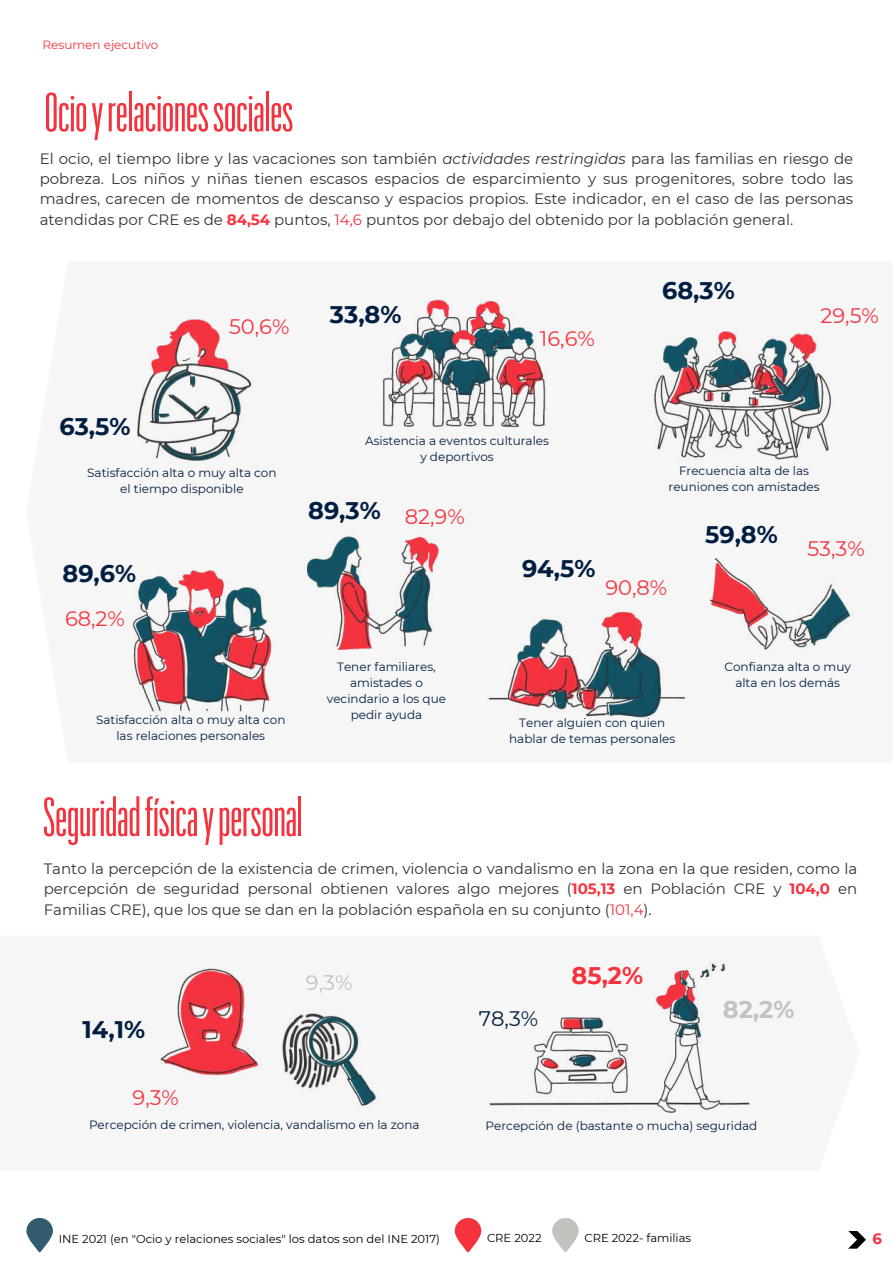
<style>
.page{position:relative;width:893px;height:1264px;background:#fff}
.page>*{position:absolute;margin:0;border:0;box-sizing:border-box;transform-origin:0 0}
.t1{font:54px "Graphik XXX Cond";color:#f5333f}
.t2{font:700 24px "Montserrat";color:#011e41}
.t3{font:700 24px "Montserrat";color:#f5333f}
.t4{font:700 24px "Montserrat";color:#c2c3bf}
.t5{font:21px "Montserrat";color:#f5333f}
.t6{font:21px "Montserrat";color:#011e41}
.t7{font:21px "Montserrat";color:#c2c3bf}
.t8{font:15px/20.2px "Montserrat";color:#323232;text-align:justify}
.t9{font:700 15px "Montserrat";color:#f5333f}
.t10{font:12px/16px "Montserrat";color:#011e41;text-align:center}
.t11{font:12px "Montserrat";color:#f5333f}
.t12{font:11.55px "Montserrat";color:#000}
.s1{font-style:italic}
.s2{font-weight:700;color:#f5333f}
.s3{color:#f5333f}
</style>
<div class="page">
<svg style="left:454px;top:1217px;width:27px;height:35px"></svg>
<svg style="left:26px;top:1217px;width:27px;height:35px"></svg>
<svg style="left:848px;top:1231px;width:17px;height:17px"></svg>
<svg style="left:552px;top:1217px;width:26px;height:35px"></svg>
<img style="left:135px;top:318px;width:120px;height:148px">
<img style="left:487px;top:960px;width:265px;height:153px">
<img style="left:381px;top:299px;width:167px;height:129px">
<img style="left:653px;top:330px;width:183px;height:131px">
<img style="left:129px;top:569px;width:146px;height:144px">
<img style="left:305px;top:533px;width:134px;height:117px">
<img style="left:486px;top:609px;width:203px;height:110px">
<img style="left:709px;top:557px;width:145px;height:95px">
<img style="left:159px;top:967px;width:103px;height:109px">
<img style="left:282px;top:1012px;width:98px;height:98px">
<p class="t11" style="left:43px;top:37px;width:117px">Resumen ejecutivo</p>
<h1 class="t1" style="left:45px;top:88px;width:250px">Ocioyrelacionessociales</h1>
<p class="t8" style="left:40px;top:148px;width:815px">El ocio, el tiempo libre y las vacaciones son también <span class="s1">actividades restringidas</span> para las familias en riesgo de pobreza. Los niños y niñas tienen escasos espacios de esparcimiento y sus progenitores, sobre todo las madres, carecen de momentos de descanso y espacios propios. Este indicador, en el caso de las personas atendidas por CRE es de <span class="s2">84,54</span> puntos, <span class="s3">14,6</span> puntos por debajo del obtenido por la población general.</p>
<h3 class="t5" style="left:229px;top:313px;width:62px">50,6%</h3>
<h2 class="t2" style="left:662px;top:276px;width:74px">68,3%</h2>
<h2 class="t2" style="left:330px;top:300px;width:73px">33,8%</h2>
<h3 class="t5" style="left:820px;top:303px;width:60px">29,5%</h3>
<h3 class="t5" style="left:540px;top:325px;width:56px">16,6%</h3>
<h2 class="t2" style="left:59px;top:411px;width:73px">63,5%</h2>
<p class="t10" style="left:87px;top:465px;width:191px">Satisfacción alta o muy alta con el tiempo disponible</p>
<h2 class="t2" style="left:62px;top:558px;width:75px">89,6%</h2>
<h3 class="t5" style="left:65px;top:605px;width:61px">68,2%</h3>
<p class="t10" style="left:96px;top:711px;width:191px">Satisfacción alta o muy alta con las relaciones personales</p>
<p class="t10" style="left:365px;top:433px;width:185px">Asistencia a eventos culturales y deportivos</p>
<h2 class="t2" style="left:308px;top:496px;width:158px">89,3% <sub>82,9%</sub></h2>
<h2 class="t2" style="left:522px;top:553px;width:75px">94,5%</h2>
<p class="t10" style="left:668px;top:462px;width:152px">Frecuencia alta de las reuniones con amistades</p>
<h3 class="t5" style="left:605px;top:574px;width:63px">90,8%</h3>
<h2 class="t2" style="left:705px;top:519px;width:74px">59,8%</h2>
<h3 class="t5" style="left:807px;top:535px;width:59px">53,3%</h3>
<p class="t10" style="left:327px;top:658px;width:121px">Tener familiares, amistades o vecindario a los que pedir ayuda</p>
<p class="t10" style="left:509px;top:715px;width:168px">Tener alguien con quien hablar de temas personales</p>
<p class="t10" style="left:724px;top:659px;width:128px">Confianza alta o muy alta en los demás</p>
<h1 class="t1" style="left:43px;top:792px;width:261px">Seguridadfísicaypersonal</h1>
<p class="t8" style="left:44px;top:858px;width:815px">Tanto la percepción de la existencia de crimen, violencia o vandalismo en la zona en la que residen, como la percepción de seguridad personal obtienen valores algo mejores (<span class="s2">105,13</span> en Población CRE y <span class="s2">104,0</span> en Familias CRE), que los que se dan en la población española en su conjunto (<span class="s3">101,4</span>).</p>
<h2 class="t2" style="left:82px;top:1014px;width:64px">14,1%</h2>
<h3 class="t5" style="left:132px;top:1084px;width:48px">9,3%</h3>
<h3 class="t7" style="left:306px;top:970px;width:48px">9,3%</h3>
<h2 class="t3" style="left:571px;top:961px;width:73px">85,2%</h2>
<h3 class="t6" style="left:479px;top:1005px;width:61px">78,3%</h3>
<h2 class="t4" style="left:722px;top:994px;width:73px">82,2%</h2>
<p class="t10" style="left:89px;top:1116px;width:332px">Percepción de crimen, violencia, vandalismo en la zona</p>
<p class="t10" style="left:485px;top:1117px;width:273px">Percepción de (bastante o mucha) seguridad</p>
<p class="t12" style="left:584px;top:1230px;width:108px">CRE 2022- familias</p>
<p class="t12" style="left:59px;top:1231px;width:383px">INE 2021 (en "Ocio y relaciones sociales" los datos son del INE 2017)</p>
<p class="t12" style="left:487px;top:1230px;width:56px">CRE 2022</p>
<p class="t9" style="left:872px;top:1229px;width:11px">6</p>
</div>
